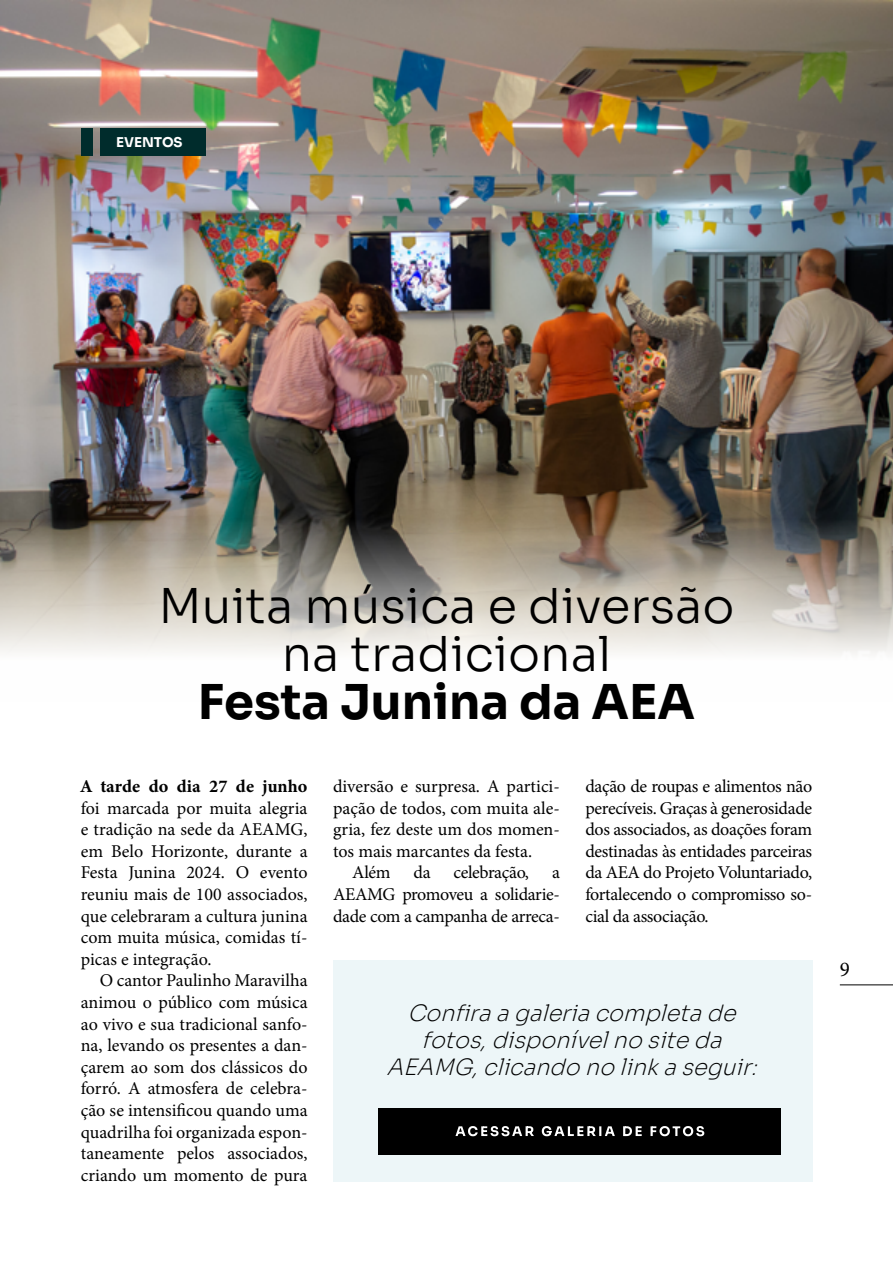
<style>
.page{position:relative;width:893px;height:1263px;background:#fff}
.page>*{position:absolute;margin:0;border:0;box-sizing:border-box;transform-origin:0 0}
.t1{font:300 48px/48px "Sora";color:#000;text-align:center}
.t2{font:48px "Sora";color:#000}
.t3{font:italic 200 22.5px/27px "Sora";color:#000;text-align:center}
.t4{font:21px "Minion Pro";color:#000}
.t5{font:18px/21.6px "Minion Pro";letter-spacing:-.01em;color:#000;text-align:justify}
.t6{font:18px "Minion Variable Concept";color:#000}
.t7{font:13.5px "Sora";color:#fff}
</style>
<div class="page">
<hr style="left:840px;top:985px;width:53px;height:1px;background:#000">
<img style="left:1px;top:0;width:892px;height:655px">
<div style="left:333px;top:961px;width:479px;height:221px;background:#edf6f8"></div>
<div style="left:100px;top:128px;width:106px;height:27px;background:#002c2c"></div>
<div style="left:81px;top:128px;width:11px;height:27px;background:#002c2c"></div>
<div style="left:378px;top:1108px;width:403px;height:46px;background:#000"></div>
<svg style="left:455px;top:1126px;width:249px;height:10px"></svg>
<hr style="left:0;top:0;width:1px;height:1263px;background:#eef6f8">
<p class="t7" style="left:116px;top:131px;width:68px">EVENTOS</p>
<h1 class="t1" style="left:158px;top:577px;width:578px">Muita música e diversão na tradicional</h1>
<h1 class="t2" style="left:198px;top:662px;width:499px">Festa Junina da AEA</h1>
<p class="t6" style="left:81px;top:773px;width:228px">A tarde do dia 27 de junho</p>
<p class="t5" style="left:81px;top:797px;width:228px">foi marcada por muita alegria e tradição na sede da AEAMG, em Belo Horizonte, durante a Festa Junina 2024. O evento reuniu mais de 100 associados, que celebraram a cultura junina com muita música, comidas tí&shy;picas e integração.</p>
<p class="t5" style="left:81px;top:970px;width:228px;text-indent:19px">O cantor Paulinho Maravilha animou o público com música ao vivo e sua tradicional sanfo&shy;na, levando os presentes a dan&shy;çarem ao som dos clássicos do forró. A atmosfera de celebra&shy;ção se intensificou quando uma quadrilha foi organizada espon&shy;taneamente pelos associados, criando um momento de pura</p>
<p class="t5" style="left:333px;top:775px;width:228px">diversão e surpresa. A partici-</p>
<p class="t5" style="left:333px;top:797px;width:228px">pação de todos, com muita ale-</p>
<p class="t5" style="left:333px;top:819px;width:228px">gria, fez deste um dos momen-</p>
<p class="t5" style="left:333px;top:840px;width:201px">tos mais marcantes da festa.</p>
<p class="t5" style="left:352px;top:862px;width:40px">Além</p>
<p class="t5" style="left:413px;top:862px;width:19px">da</p>
<p class="t5" style="left:453px;top:862px;width:77px">celebração,</p>
<p class="t5" style="left:333px;top:862px;width:228px;text-indent:219px">a AEAMG promoveu a solidarie&shy;dade com a campanha de arreca-</p>
<p class="t5" style="left:585px;top:775px;width:228px">dação de roupas e alimentos não perecíveis. Graças à generosidade dos associados, as doações foram destinadas às entidades parceiras da AEA do Projeto Voluntariado, fortalecendo o compromisso so&shy;cial da associação.</p>
<p class="t3" style="left:386px;top:997px;width:380px">Confiraagaleriacompletade fotos,disponívelnositeda<br>AEAMG,clicandonolinkaseguir:</p>
<p class="t4" style="left:840px;top:955px;width:12px">9</p>
</div>
